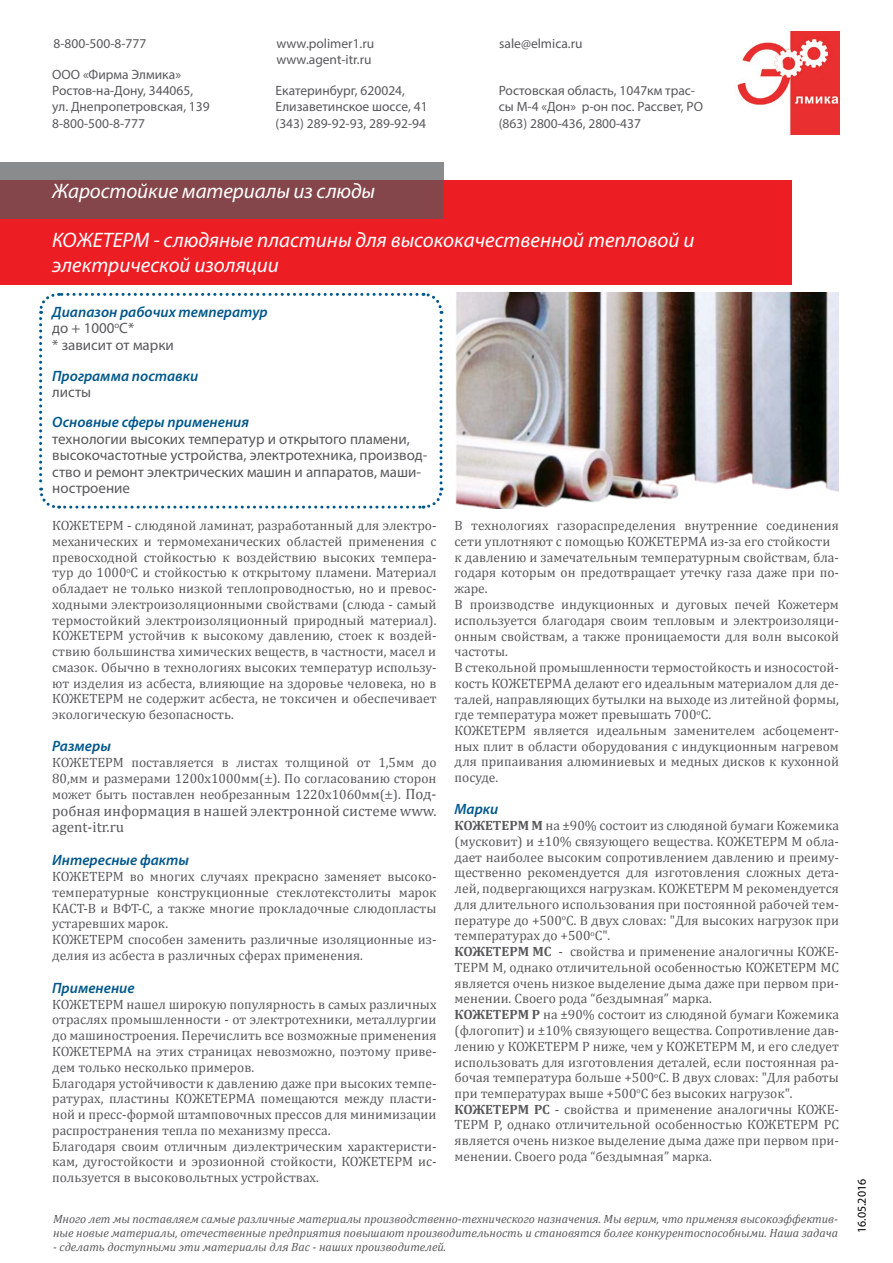
<style>
.page{position:relative;width:893px;height:1263px;background:#fff}
.page>*{position:absolute;margin:0;border:0;box-sizing:border-box;transform-origin:0 0}
.t1{font:italic 21px/25.2px "Myriad Pro";color:#fff}
.t2{font:15px/16.5px "Myriad Pro";color:#58595b}
.t3{font:italic 600 15px/16.5px "Myriad Pro";color:#00578b}
.t4{font:15px/16.5px "Cambria";color:#58595b}
.t5{font:13.5px/15.8px "Cambria";color:#58595b}
.t6{font:13.5px/16.2px "Myriad Pro";color:#58595b}
.t7{font:italic 12px/14.4px "Cambria";color:#58595b}
.t8{font:12px "Myriad Pro";color:#000}
.s1{font-weight:400;font-style:normal;color:#58595b}
.s2{font-family:"Myriad Pro"}
.s3{font-size:15px}
.s4{font-weight:700}
</style>
<div class="page">
<svg style="left:39px;top:292px;width:405px;height:217px"></svg>
<img style="left:737px;top:32px;width:102px;height:102px">
<div style="left:0;top:181px;width:791px;height:104px;background:#ed1d24"></div>
<svg style="left:0;top:162px;width:443px;height:56px;background:#855c5f"></svg>
<img style="left:455px;top:293px;width:384px;height:216px">
<p class="t6" style="left:54px;top:35px;width:94px">8-800-500-8-777</p>
<p class="t6" style="left:276px;top:35px;width:99px">www.polimer1.ru www.agent-itr.ru</p>
<p class="t6" style="left:499px;top:35px;width:85px">sale@elmica.ru</p>
<p class="t6" style="left:52px;top:66px;width:159px">ООО «Фирма Элмика»<br>Ростов-на-Дону, 344065, ул. Днепропетровская, 139<br>8-800-500-8-777</p>
<p class="t6" style="left:276px;top:82px;width:154px">Екатеринбург, 620024,<br>Елизаветинское шоссе, 41 (343) 289-92-93, 289-92-94</p>
<p class="t6" style="left:499px;top:82px;width:206px">Ростовская область, 1047км трас&shy;сы М-4 «Дон» р-он пос. Рассвет, РО (863) 2800-436, 2800-437</p>
<h1 class="t1" style="left:52px;top:178px;width:324px">Жаростойкие материалы из слюды</h1>
<h1 class="t1" style="left:52px;top:227px;width:644px">КОЖЕТЕРМ - слюдяные пластины для высококачественной тепловой и электрической изоляции</h1>
<p class="t3" style="left:52px;top:303px;width:217px">Диапазон рабочих температур <span class="s1">до + 1000</span><sup>о</sup><span class="s1">С*<br>* зависит от марки</span></p>
<p class="t3" style="left:52px;top:367px;width:148px">Программа поставки</p>
<p class="t2" style="left:52px;top:384px;width:40px">листы</p>
<p class="t3" style="left:52px;top:414px;width:198px">Основные сферы применения</p>
<p class="t2" style="left:52px;top:430px;width:377px">технологии высоких температур и открытого пламени, высокочастотные устройства, электротехника, производ&shy;ство и ремонт электрических машин и аппаратов, маши&shy;ностроение</p>
<p class="t5" style="left:52px;top:518px;width:386px;text-align:justify">Кожетерм - слюдяной ламинат, разработанный для электро&shy;механических и термомеханических областей применения с превосходной стойкостью к воздействию высоких темпера&shy;тур до 1000<sup>о</sup>С и стойкостью к открытому пламени. Материал обладает не только низкой теплопроводностью, но и превос&shy;ходными электроизоляционными свойствами (слюда - самый термостойкий электроизоляционный природный материал).<br>КОЖЕТЕРМ</p>
<p class="t5" style="left:52px;top:628px;width:386px;text-align:justify;text-indent:77px">устойчив к высокому давлению, стоек к воздей&shy;ствию большинства химических веществ, в частности, масел и смазок. Обычно в технологиях высоких температур использу&shy;ют изделия из асбеста, влияющие на здоровье человека, но в КОЖЕТЕРМ</p>
<p class="t5" style="left:52px;top:691px;width:386px;text-indent:76px">не содержит асбеста, не токсичен и обеспечивает экологическую безопасность.</p>
<p class="t3" style="left:52px;top:738px;width:60px">Размеры</p>
<p class="t5" style="left:52px;top:755px;width:19px">КОЖЕТЕРМ</p>
<p class="t5" style="left:52px;top:754px;width:386px;line-height:16.2px;text-align:justify;text-indent:79px">поставляется в листах толщиной от 1,5мм до 80,мм и размерами 1200х1000мм(<span class="s2">±</span>). По согласованию сторон может быть поставлен необрезанным 1220х1060мм(<span class="s2">±</span>). <span class="s3">Под-</span></p>
<p class="t4" style="left:52px;top:802px;width:386px">робная информация в нашей электронной системе www. agent-itr.ru</p>
<p class="t3" style="left:52px;top:852px;width:138px">Интересные факты</p>
<p class="t5" style="left:52px;top:869px;width:19px">КОЖЕТЕРМ</p>
<p class="t5" style="left:52px;top:869px;width:386px;text-indent:78px">во многих случаях прекрасно заменяет высоко&shy;температурные конструкционные стеклотекстолиты марок КАСТ-В и ВФТ-С, а также многие прокладочные слюдопласты устаревших марок.<br>КОЖЕТЕРМ</p>
<p class="t5" style="left:52px;top:932px;width:386px;text-indent:76px">способен заменить различные изоляционные из&shy;делия из асбеста в различных сферах применения.</p>
<p class="t3" style="left:52px;top:979px;width:84px">Применение</p>
<p class="t5" style="left:52px;top:996px;width:19px">КОЖЕТЕРМ</p>
<p class="t5" style="left:52px;top:996px;width:386px;text-align:justify;text-indent:74px">нашел широкую популярность в самых различных отраслях промышленности - от электротехники, металлургии до машиностроения. Перечислить все возможные применения КОЖЕТЕРМ</p>
<p class="t5" style="left:52px;top:1043px;width:386px;text-indent:72px">А на этих страницах невозможно, поэтому приве&shy;дем только несколько примеров.<br>Благодаря устойчивости к давлению даже при высоких темпе&shy;ратурах, пластины Кожетерма помещаются между пласти&shy;ной и пресс-формой штамповочных прессов для минимизации распространения тепла по механизму пресса.<br>Благодаря своим отличным диэлектрическим характеристи&shy;кам, дугостойкости и эрозионной стойкости, Кожетерм ис&shy;пользуется в высоковольтных устройствах.</p>
<p class="t5" style="left:455px;top:518px;width:386px">В технологиях газораспределения внутренние соединения сети уплотняют с помощью Кожетерма из-за его стойкости к давлению и замечательным температурным свойствам, бла&shy;годаря которым он предотвращает утечку газа даже при по&shy;жаре.<br>В производстве индукционных и дуговых печей Кожетерм используется благодаря своим тепловым и электроизоляци&shy;онным свойствам, а также проницаемости для волн высокой частоты.<br>В стекольной промышленности термостойкость и износостой&shy;кость Кожетерма делают его идеальным материалом для де&shy;талей, направляющих бутылки на выходе из литейной формы, где температура может превышать 700<sup>o</sup>С.<br>Кожетерм является идеальным заменителем асбоцемент&shy;ных плит в области оборудования с индукционным нагревом для припаивания алюминиевых и медных дисков к кухонной посуде.</p>
<p class="t3" style="left:455px;top:801px;width:45px">Марки</p>
<p class="t5" style="left:455px;top:818px;width:386px"><span class="s4">Кожетерм М</span> на ±90% состоит из слюдяной бумаги Кожемика (мусковит) и ±10% связующего вещества. Кожетерм М обла&shy;дает наиболее высоким сопротивлением давлению и преиму&shy;щественно рекомендуется для изготовления сложных дета&shy;лей, подвергающихся нагрузкам. Кожетерм М рекомендуется для длительного использования при постоянной рабочей тем&shy;пературе до +500<sup>o</sup>C. В двух словах: "Для высоких нагрузок при температурах до +500<sup>о</sup>С".<br><span class="s4">Кожетерм МС</span> - свойства и применение аналогичны КОЖЕ</p>
<p class="t5" style="left:834px;top:944px;width:6px">-</p>
<p class="t5" style="left:455px;top:959px;width:10px">ТЕРМ</p>
<p class="t5" style="left:492px;top:959px;width:272px">М, однако отличительной особенностью КОЖЕТЕРМ</p>
<p class="t5" style="left:455px;top:959px;width:386px;text-indent:366px">МС является очень низкое выделение дыма даже при первом при&shy;менении. Своего рода “бездымная” марка.<br><span class="s4">Кожетерм Р</span> на ±90% состоит из слюдяной бумаги Кожемика (флогопит) и ±10% связующего вещества. Сопротивление дав&shy;лению у Кожетерм Р ниже, чем у Кожетерм М, и его следует использовать для изготовления деталей, если постоянная ра&shy;бочая температура больше +500<sup>о</sup>C. В двух словах: "Для работы при температурах выше +500<sup>о</sup>С без высоких нагрузок".<br><span class="s4">Кожетерм РС</span> - свойства и применение аналогичны КОЖЕ</p>
<p class="t5" style="left:834px;top:1101px;width:6px">-</p>
<p class="t5" style="left:455px;top:1117px;width:10px">ТЕРМ</p>
<p class="t5" style="left:494px;top:1117px;width:272px">Р, однако отличительной особенностью КОЖЕТЕРМ</p>
<p class="t5" style="left:455px;top:1117px;width:386px;text-align:justify;text-indent:369px">РС является очень низкое выделение дыма даже при первом при&shy;менении. Своего рода “бездымная” марка.</p>
<p class="t7" style="left:53px;top:1211px;width:786px">Много лет мы поставляем самые различные материалы производственно-технического назначения. Мы верим, что применяя высокоэффектив&shy;ные новые материалы, отечественные предприятия повышают производительность и становятся более конкурентоспособными. Наша задача</p>
<p class="t7" style="left:53px;top:1239px;width:395px">- сделать доступными эти материалы для Вас - наших производителей.</p>
<p class="t8" style="left:854px;top:1233px;width:56px;rotate:-90deg">16.05.2016</p>
</div>
